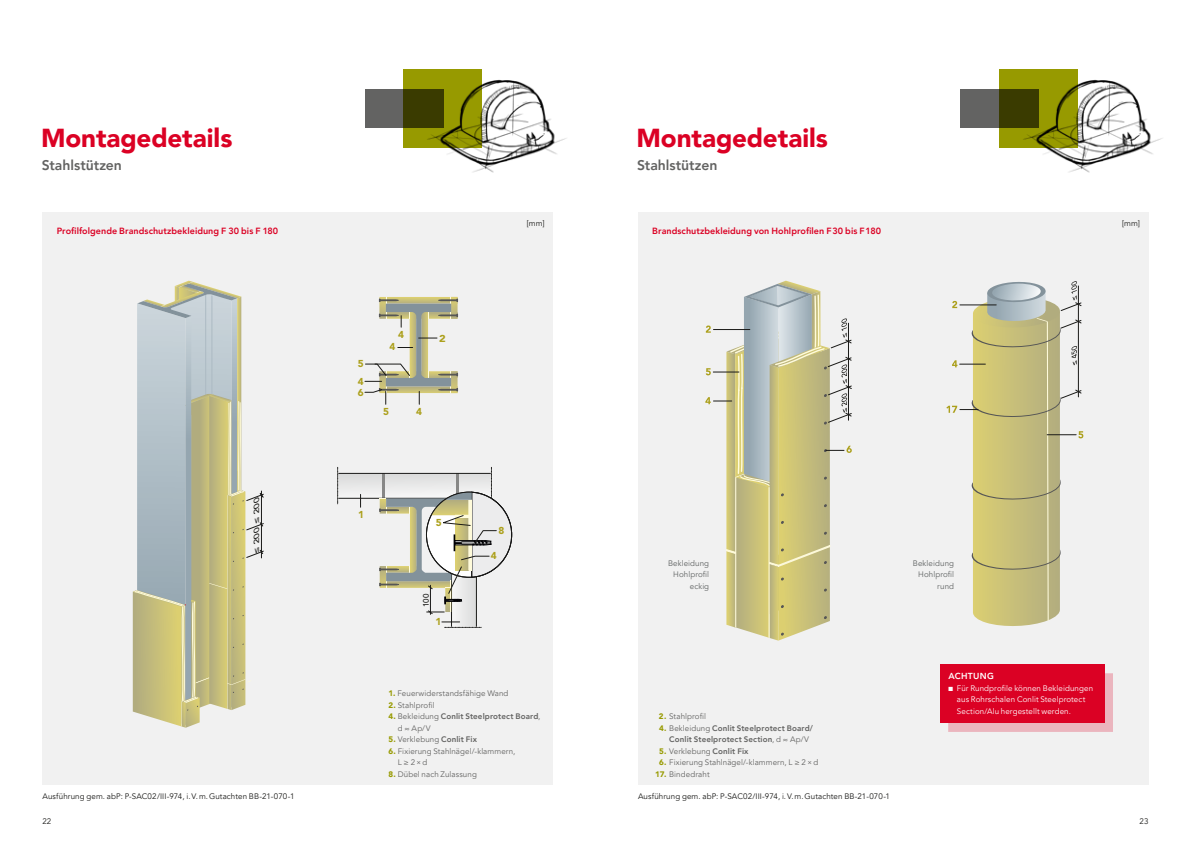
<style>
.page{position:relative;width:1191px;height:842px;background:#fff}
.page>*{position:absolute;margin:0;border:0;box-sizing:border-box;transform-origin:0 0}
.t1{font:900 26px "Avenir LT Pro";letter-spacing:-.005em;color:#db0124}
.t2{font:800 14px "Avenir LT Pro";color:#636362}
.t3{font:900 10px "Avenir LT Pro";color:#aca01c}
.t4{font:900 10px "Avenir LT Pro";color:#aca01c;scale:1.12 1}
.t5{font:800 9px "Avenir LT Pro";letter-spacing:.005em;color:#db0124}
.t6{font:800 8.7px "Avenir LT Pro";letter-spacing:.04em;color:#fff}
.t7{font:8px/11.5px "Avenir LT Pro";letter-spacing:.01em;color:#636362}
.t8{font:8px "Avenir LT Pro";letter-spacing:.01em;color:#1a1a18}
.t9{font:800 8px/11.5px "Avenir LT Pro";letter-spacing:.015em;color:#636362}
.t10{font:8px/11.5px "Avenir LT Pro";letter-spacing:.01em;color:#fff}
.t11{font:8px/11.5px "Avenir LT Pro";letter-spacing:.01em;color:#606363;text-align:right}
.t12{font:500 8px "Avenir LT Pro";color:#1a1a18}
.t13{font:italic 500 7.5px "Avenir LT Pro";color:#1a1a18;scale:1.36 1}
.s1{font-weight:900;color:#979a00}
.s2{font-weight:400}
.s3{font-weight:800}
</style>
<div class="page">
<div style="left:43px;top:213px;width:510px;height:572px;background:#f1f1f1"></div>
<img style="left:403px;top:69px;width:164px;height:104px">
<svg style="left:404px;top:70px;width:78px;height:78px;background:#8a8d00"></svg>
<svg style="left:365px;top:90px;width:78px;height:38px;background:#4d4e2f"></svg>
<div style="left:638px;top:213px;width:510px;height:572px;background:#f1f1f1"></div>
<div style="left:948px;top:673px;width:165px;height:58px;background:#ebb5be"></div>
<div style="left:940px;top:665px;width:164px;height:58px;background:#db0124"></div>
<img style="left:999px;top:69px;width:164px;height:104px">
<svg style="left:999px;top:70px;width:78px;height:78px;background:#8b8e00"></svg>
<svg style="left:960px;top:90px;width:78px;height:38px;background:#4e4f31"></svg>
<svg style="left:705px;top:281px;width:146px;height:360px"></svg>
<svg style="left:946px;top:281px;width:137px;height:345px"></svg>
<svg style="left:133px;top:281px;width:131px;height:447px"></svg>
<svg style="left:365px;top:297px;width:93px;height:107px"></svg>
<svg style="left:452px;top:614px;width:24px;height:8px"></svg>
<hr style="left:476px;top:497px;width:1px;height:130px;background:#1a1a18">
<hr style="left:451px;top:497px;width:1px;height:130px;background:#1a1a18">
<svg style="left:442px;top:622px;width:39px;height:6px"></svg>
<svg style="left:337px;top:467px;width:175px;height:147px"></svg>
<h1 class="t1" style="left:41px;top:122px;width:193px">Montagedetails</h1>
<h1 class="t1" style="left:636px;top:122px;width:193px">Montagedetails</h1>
<h2 class="t2" style="left:42px;top:157px;width:82px">Stahlstützen</h2>
<h2 class="t2" style="left:637px;top:157px;width:82px">Stahlstützen</h2>
<p class="t5" style="left:57px;top:225px;width:223px">Profilfolgende Brandschutzbekleidung F 30 bis F 180</p>
<p class="t8" style="left:527px;top:219px;width:19px">[mm]</p>
<p class="t8" style="left:1122px;top:219px;width:19px">[mm]</p>
<p class="t5" style="left:652px;top:225px;width:230px">Brandschutzbekleidung von Hohlprofilen F30 bis F180</p>
<p class="t3" style="left:398px;top:328px;width:7px">4</p>
<p class="t3" style="left:389px;top:340px;width:7px">4</p>
<p class="t4" style="left:439px;top:332px;width:7px">2</p>
<p class="t3" style="left:358px;top:357px;width:7px">5</p>
<p class="t3" style="left:358px;top:387px;width:7px">6</p>
<p class="t3" style="left:358px;top:375px;width:7px">4</p>
<p class="t3" style="left:383px;top:405px;width:7px">5</p>
<p class="t3" style="left:416px;top:405px;width:7px">4</p>
<p class="t13" style="left:252px;top:553px;width:46px;rotate:-90deg">≤ 200 ≤ 200</p>
<p class="t3" style="left:358px;top:508px;width:7px">1</p>
<p class="t3" style="left:436px;top:516px;width:7px">5</p>
<p class="t3" style="left:498px;top:524px;width:7px">8</p>
<p class="t3" style="left:491px;top:550px;width:7px">4</p>
<p class="t11" style="left:668px;top:557px;width:43px">Bekleidung<br>Hohlprofil eckig</p>
<p class="t11" style="left:913px;top:557px;width:43px">Bekleidung<br>Hohlprofil rund</p>
<p class="t12" style="left:421px;top:607px;width:15px;rotate:-90deg">100</p>
<p class="t3" style="left:435px;top:615px;width:7px">1</p>
<p class="t7" style="left:388px;top:688px;width:122px"><span class="s1">1.</span> Feuerwiderstandsfähige Wand</p>
<p class="t7" style="left:388px;top:699px;width:48px"><span class="s1">2.</span> Stahlprofil</p>
<p class="t9" style="left:398px;top:711px;width:144px;text-indent:-9px"><span class="s1">4.</span> <span class="s2">Bekleidung</span> Conlit Steelprotect Board<span class="s2">, d ≈ Ap/V</span></p>
<p class="t7" style="left:388px;top:734px;width:90px"><span class="s1">5.</span> Verklebung <span class="s3">Conlit Fix</span></p>
<p class="t7" style="left:398px;top:745px;width:119px;text-indent:-9px"><span class="s1">6.</span> Fixierung Stahlnägel/-klammern,<br>L ≥ 2×d</p>
<p class="t7" style="left:388px;top:768px;width:90px"><span class="s1">8.</span> Dübel nach Zulassung</p>
<p class="t7" style="left:659px;top:711px;width:48px"><span class="s1">2.</span> Stahlprofil</p>
<p class="t9" style="left:669px;top:722px;width:145px;text-indent:-10px"><span class="s1">4.</span> <span class="s2">Bekleidung</span> Conlit Steelprotect Board/<br>Conlit Steelprotect Section<span class="s2">, d ≈ Ap/V</span></p>
<p class="t7" style="left:659px;top:745px;width:91px"><span class="s1">5.</span> Verklebung <span class="s3">Conlit Fix</span></p>
<p class="t7" style="left:659px;top:757px;width:161px"><span class="s1">6.</span> Fixierung Stahlnägel/-klammern, L ≥ 2×d</p>
<p class="t7" style="left:655px;top:768px;width:56px"><span class="s1">17.</span> Bindedraht</p>
<p class="t6" style="left:948px;top:671px;width:47px">ACHTUNG</p>
<p class="t10" style="left:957px;top:682px;width:138px;text-indent:-9px">■ Für Rundprofile können Bekleidungen aus Rohrschalen Conlit Steelprotect<br>Section/Alu hergestellt werden.</p>
<p class="t8" style="left:43px;top:792px;width:253px">Ausführung gem. abP: P-SAC02/III-974, i.V.m.Gutachten BB-21-070-1</p>
<p class="t8" style="left:638px;top:792px;width:253px">Ausführung gem. abP: P-SAC02/III-974, i.V.m.Gutachten BB-21-070-1</p>
<p class="t8" style="left:43px;top:816px;width:10px">22</p>
<p class="t8" style="left:1139px;top:816px;width:10px">23</p>
</div>
